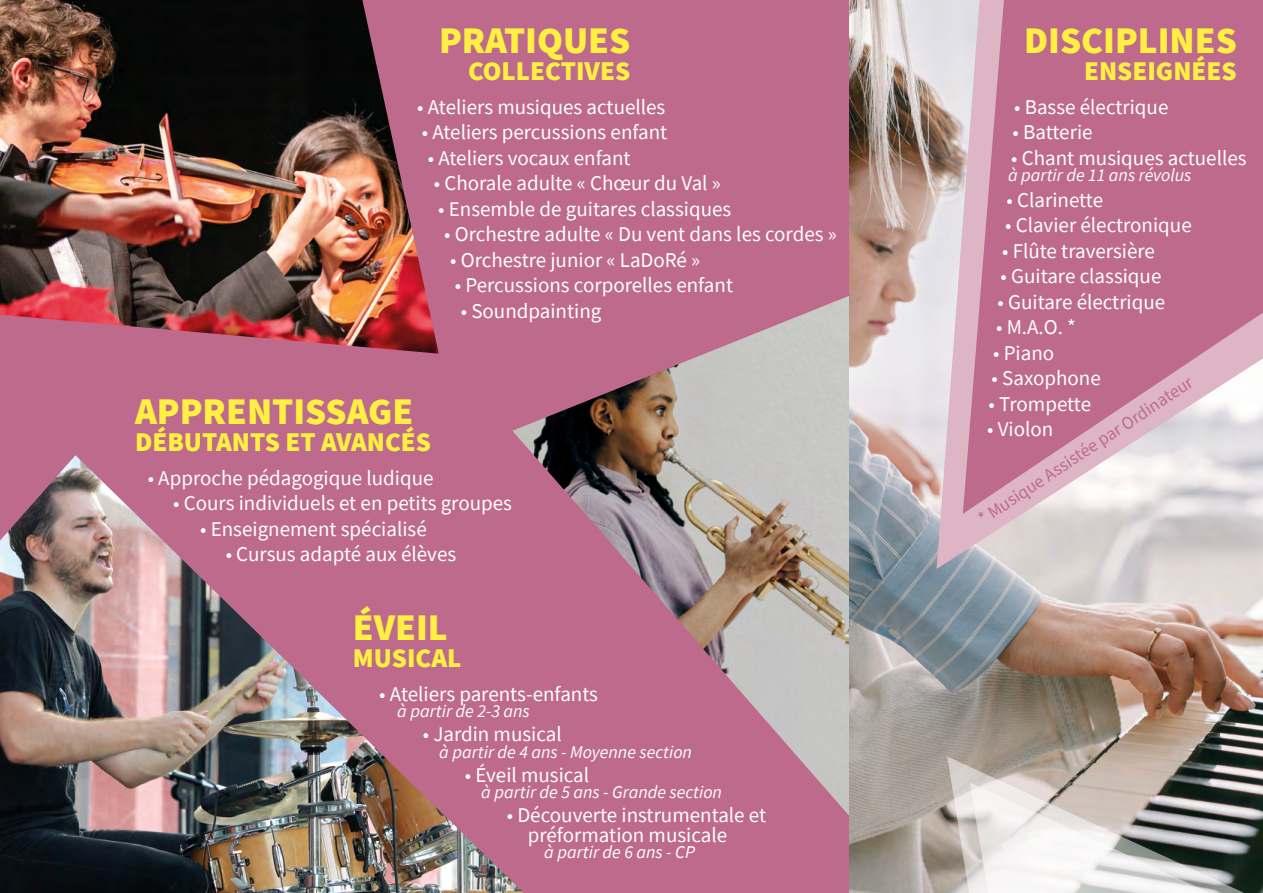
<style>
.page{position:relative;width:1263px;height:893px;background:#fff}
.page>*{position:absolute;margin:0;border:0;box-sizing:border-box;transform-origin:0 0}
.t1{font:900 37.5px "Source Sans Pro";color:#fff042}
.t2{font:900 27px "Source Sans Pro";color:#fff042}
.t3{font:21px/19.5px "Source Sans Pro";color:#fff}
.t4{font:italic 18px "Source Sans Pro";color:#fff}
.t5{font:18px "Source Sans Pro";color:#be6a8c}
</style>
<div class="page">
<div style="left:0;top:0;width:849px;height:893px;background:#be6a8c"></div>
<img style="left:512px;top:290px;width:337px;height:536px">
<img style="left:0;top:0;width:439px;height:354px">
<img style="left:849px;top:0;width:414px;height:893px">
<svg style="left:936px;top:0;width:327px;height:569px;background:#d6cacd"></svg>
<svg style="left:963px;top:0;width:300px;height:514px;background:#c7849f"></svg>
<svg style="left:947px;top:756px;width:316px;height:137px"></svg>
<img style="left:0;top:455px;width:524px;height:438px">
<h1 class="t1" style="left:439px;top:15px;width:193px">PRATIQUES</h1>
<p class="t2" style="left:468px;top:52px;width:164px">COLLECTIVES</p>
<p class="t3" style="left:417px;top:97px;width:250px">• Ateliers musiques actuelles</p>
<p class="t3" style="left:422px;top:122px;width:247px">• Ateliers percussions enfant</p>
<p class="t3" style="left:428px;top:148px;width:204px">• Ateliers vocaux enfant</p>
<p class="t3" style="left:434px;top:173px;width:289px">• Chorale adulte « Chœur du Val »</p>
<p class="t3" style="left:438px;top:199px;width:295px">• Ensemble de guitares classiques</p>
<p class="t3" style="left:444px;top:224px;width:394px">• Orchestre adulte « Du vent dans les cordes »</p>
<p class="t3" style="left:450px;top:250px;width:251px">• Orchestre junior « LaDoRé »</p>
<p class="t3" style="left:455px;top:275px;width:280px">• Percussions corporelles enfant</p>
<p class="t3" style="left:461px;top:301px;width:142px">• Soundpainting</p>
<h1 class="t1" style="left:135px;top:386px;width:280px">APPRENTISSAGE</h1>
<p class="t2" style="left:135px;top:424px;width:298px">DÉBUTANTS ET AVANCÉS</p>
<p class="t3" style="left:148px;top:468px;width:287px">• Approche pédagogique ludique</p>
<p class="t3" style="left:173px;top:494px;width:340px">• Cours individuels et en petits groupes</p>
<p class="t3" style="left:200px;top:519px;width:228px">• Enseignement spécialisé</p>
<p class="t3" style="left:226px;top:545px;width:232px">• Cursus adapté aux élèves</p>
<h1 class="t1" style="left:353px;top:602px;width:96px">ÉVEIL</h1>
<p class="t2" style="left:353px;top:640px;width:110px">MUSICAL</p>
<p class="t3" style="left:379px;top:684px;width:220px">• Ateliers parents-enfants</p>
<p class="t4" style="left:397px;top:700px;width:134px">à partir de 2-3 ans</p>
<p class="t3" style="left:423px;top:725px;width:140px">• Jardin musical</p>
<p class="t4" style="left:439px;top:740px;width:254px">à partir de 4 ans - Moyenne section</p>
<p class="t3" style="left:465px;top:765px;width:126px">• Éveil musical</p>
<p class="t4" style="left:481px;top:781px;width:242px">à partir de 5 ans - Grande section</p>
<p class="t3" style="left:528px;top:806px;width:240px;text-indent:-21px">• Découverte instrumentale et préformation musicale</p>
<p class="t4" style="left:544px;top:841px;width:152px">à partir de 6 ans - CP</p>
<h1 class="t1" style="left:1024px;top:15px;width:214px">DISCIPLINES</h1>
<p class="t2" style="left:1084px;top:52px;width:154px">ENSEIGNÉES</p>
<p class="t3" style="left:1014px;top:97px;width:156px">• Basse électrique</p>
<p class="t3" style="left:1012px;top:122px;width:81px">• Batterie</p>
<p class="t3" style="left:1011px;top:148px;width:237px">• Chant musiques actuelles</p>
<p class="t4" style="left:1008px;top:164px;width:185px">à partir de 11 ans révolus</p>
<p class="t3" style="left:1006px;top:190px;width:98px">• Clarinette</p>
<p class="t3" style="left:1005px;top:215px;width:188px">• Clavier électronique</p>
<p class="t3" style="left:1002px;top:241px;width:154px">• Flûte traversière</p>
<p class="t3" style="left:1000px;top:266px;width:162px">• Guitare classique</p>
<p class="t3" style="left:997px;top:292px;width:169px">• Guitare électrique</p>
<p class="t3" style="left:996px;top:317px;width:81px">• M.A.O. *</p>
<p class="t3" style="left:993px;top:343px;width:63px">• Piano</p>
<p class="t3" style="left:992px;top:368px;width:111px">• Saxophone</p>
<p class="t3" style="left:989px;top:394px;width:104px">• Trompette</p>
<p class="t3" style="left:987px;top:419px;width:68px">• Violon</p>
<p class="t5" style="left:973px;top:509px;width:255px;rotate:-33deg">* Musique Assistée par Ordinateur</p>
</div>
